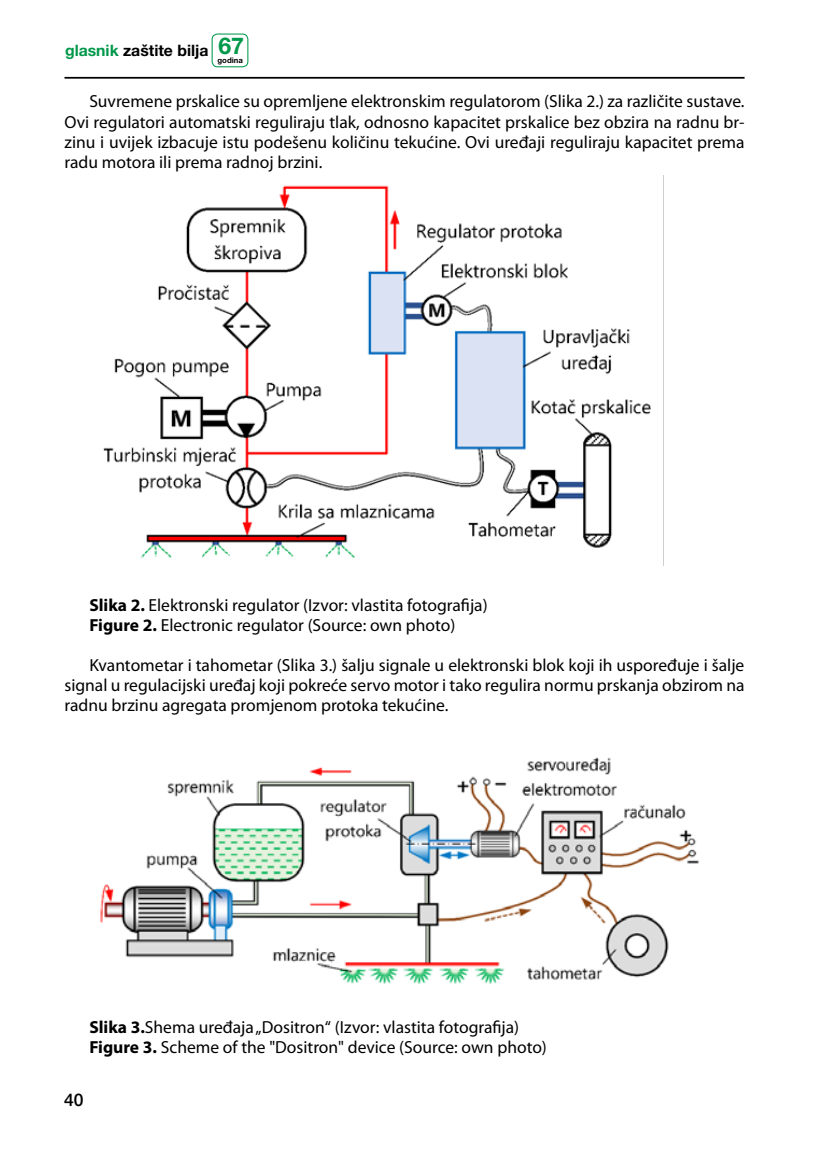
<style>
.page{position:relative;width:819px;height:1166px;background:#fff}
.page>*{position:absolute;margin:0;border:0;box-sizing:border-box;transform-origin:0 0}
.t1{font:17.5px/20.1px "Myriad Pro";color:#000;text-align:justify}
.t2{font:500 17.5px "Helvetica Neue LT Pro";color:#000}
.t3{font:700 15.75px "Helvetica Neue LT Pro";color:#000}
.t4{font:700 7.7px "Helvetica Neue LT Pro";color:#000}
.s1{color:#00984a}
.s2{font-size:23.1px;color:#00984a}
.s3{font-weight:700}
</style>
<div class="page">
<hr style="left:64px;top:77px;width:680px;height:2px;background:#000">
<div style="left:211px;top:34px;width:37px;height:33px;border:1px solid #00984a;border-radius:5px"></div>
<img style="left:103px;top:176px;width:561px;height:389px">
<img style="left:100px;top:757px;width:599px;height:227px">
<p class="t3" style="left:65px;top:40px;width:180px"><span class="s1">glasnik</span> zaštite bilja <span class="s2">67</span></p>
<p class="t4" style="left:217px;top:56px;width:27px">godina</p>
<p class="t1" style="left:64px;top:91px;width:681px;text-indent:25px">Suvremene prskalice su opremljene elektronskim regulatorom (Slika 2.) za različite sustave.<br>Ovi regulatori automatski reguliraju tlak, odnosno kapacitet prskalice bez obzira na radnu br&shy;zinu i uvijek izbacuje istu podešenu količinu tekućine. Ovi uređaji reguliraju kapacitet prema radu motora ili prema radnoj brzini.</p>
<p class="t1" style="left:89px;top:594px;width:400px"><span class="s3">Slika 2.</span> Elektronski regulator (Izvor: vlastita fotografija)<br><span class="s3">Figure 2.</span> Electronic regulator (Source: own photo)</p>
<p class="t1" style="left:64px;top:655px;width:681px;text-indent:25px">Kvantometar i tahometar (Slika 3.) šalju signale u elektronski blok koji ih uspoređuje i šalje signal u regulacijski uređaj koji pokreće servo motor i tako regulira normu prskanja obzirom na radnu brzinu agregata promjenom protoka tekućine.</p>
<p class="t1" style="left:89px;top:1017px;width:459px"><span class="s3">Slika 3.</span>Shema uređaja „Dositron“ (Izvor: vlastita fotografija)<br><span class="s3">Figure 3.</span> Scheme of the "Dositron" device (Source: own photo)</p>
<p class="t2" style="left:64px;top:1090px;width:21px">40</p>
</div>
